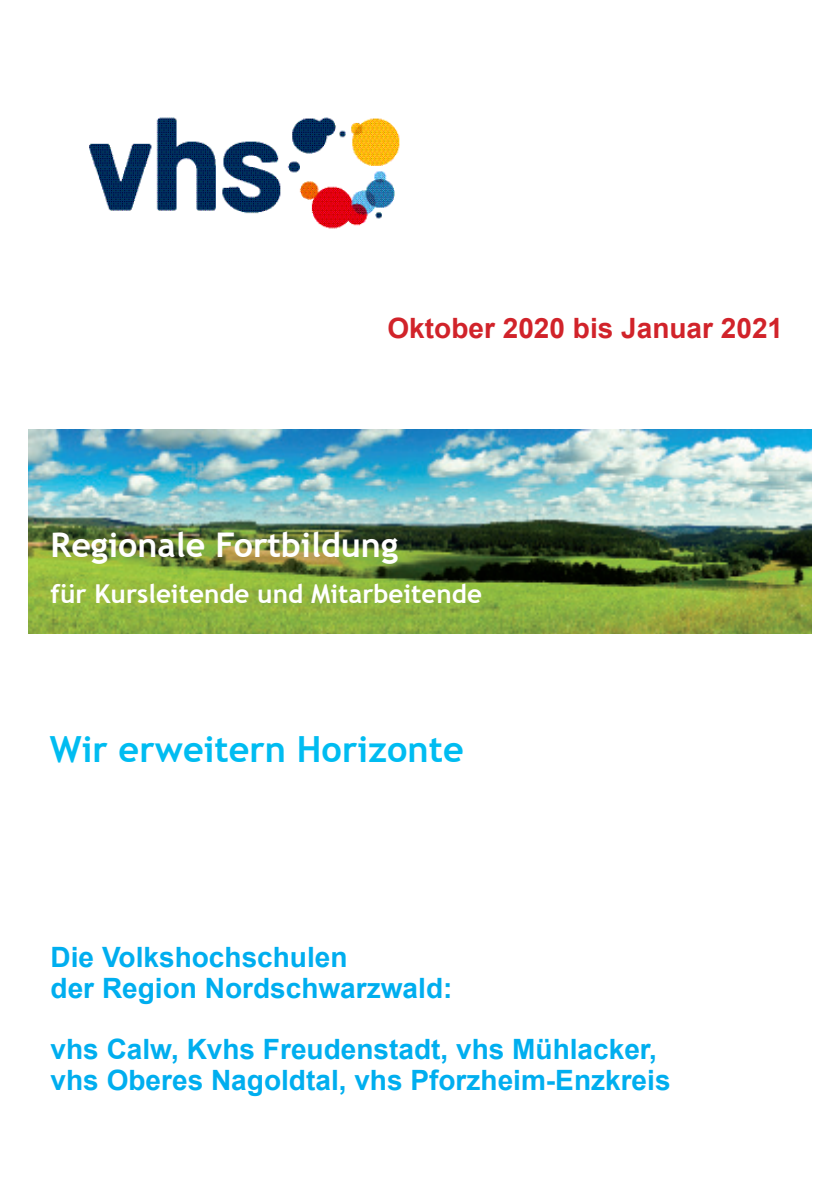
<style>
.page{position:relative;width:840px;height:1191px;background:#fff}
.page>*{position:absolute;margin:0;border:0;box-sizing:border-box;transform-origin:0 0}
.FB_Ü1{font:700 40px "Trebuchet MS";color:#fff}
.FB_Ü1-2{font:700 36px "Trebuchet MS";color:#00bcf1}
.FB_Ü1-3{font:700 34px "Trebuchet MS";color:#fff}
.Kursuntertitel{font:700 28px "Arial";color:#00aeef}
.Kurstitel{font:700 28px "Arial";color:#00aeef}
.t1{font:700 28px "Arial";color:#d1232a}
.FB_Ü1-4{font:700 26px "Trebuchet MS";color:#fff}
</style>
<div class="page">
<img style="left:28px;top:429px;width:783px;height:204px">
<img style="left:89px;top:117px;width:311px;height:112px">
<p class="t1" style="left:387px;top:308px;width:397px">Oktober 2020 bis Januar 2021</p>
<p class="FB_Ü1-3" style="left:51px;top:523px;width:349px">Regionale Fortbildung</p>
<p class="FB_Ü1-4" style="left:51px;top:577px;width:432px">für Kursleitende und Mitarbeitende</p>
<p class="FB_Ü1" style="left:94px;top:570px;width:410px">Regionale Fortbildung</p>
<p class="FB_Ü1-2" style="left:50px;top:726px;width:415px">Wir erweitern Horizonte</p>
<p class="Kurstitel" style="left:51px;top:937px;width:298px">Die Volkshochschulen</p>
<p class="Kurstitel" style="left:51px;top:968px;width:403px">der Region Nordschwarzwald:</p>
<p class="Kursuntertitel" style="left:51px;top:1029px;width:607px">vhs Calw, Kvhs Freudenstadt, vhs Mühlacker,</p>
<p class="Kursuntertitel" style="left:51px;top:1060px;width:621px">vhs Oberes Nagoldtal, vhs Pforzheim-Enzkreis</p>
</div>
